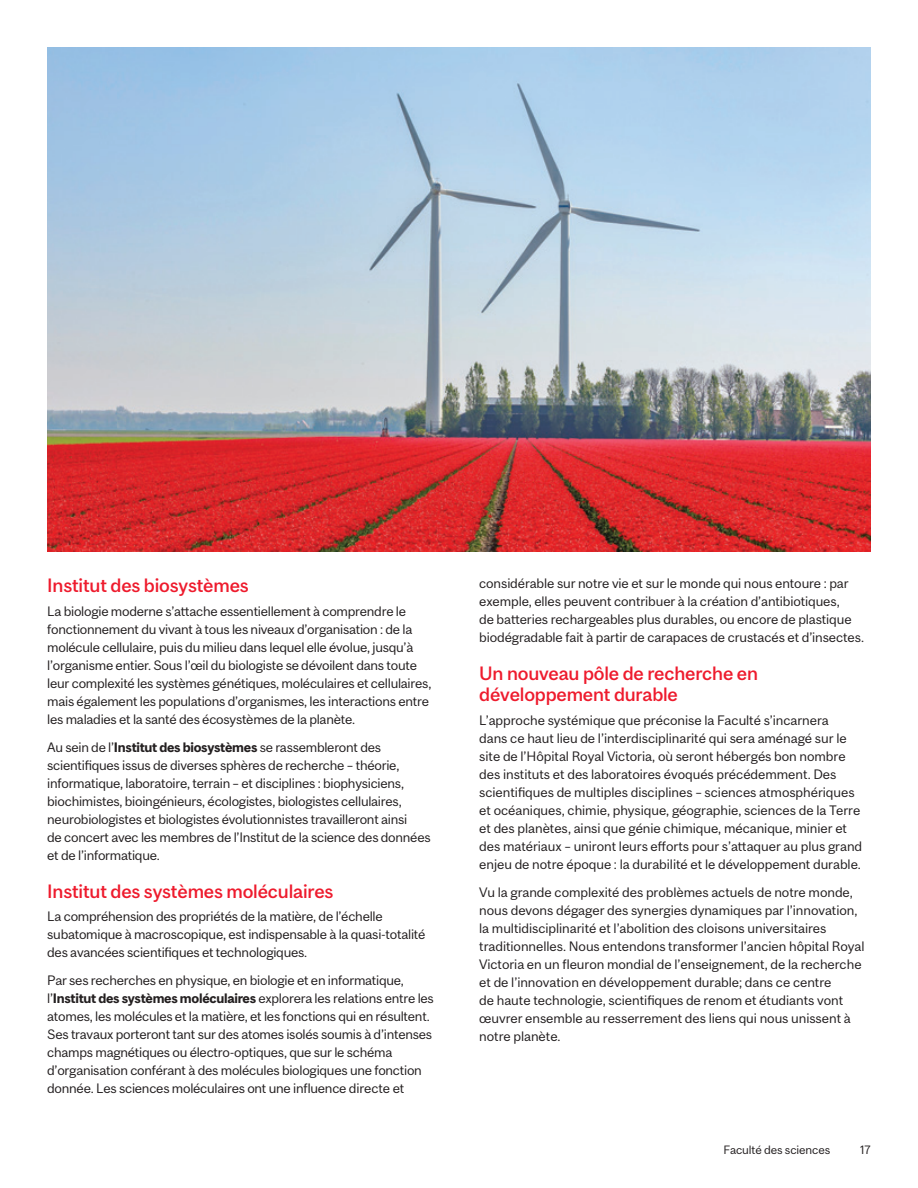
<style>
.page{position:relative;width:918px;height:1188px;background:#fff}
.page>*{position:absolute;margin:0;border:0;box-sizing:border-box;transform-origin:0 0}
.t1{font:500 18px/21px "Mc Gill Sans";letter-spacing:-.01em;color:#ee1b2d}
.t2{font:12.75px/18px "Mc Gill Sans";letter-spacing:-.02em;color:#231f20}
.t3{font:11.25px "Mc Gill Sans";letter-spacing:-.01em;color:#231f20}
.s1{font-weight:700}
</style>
<div class="page">
<img style="left:47px;top:47px;width:824px;height:505px">
<h1 class="t1" style="left:47px;top:575px;width:203px">Institut des biosystèmes</h1>
<p class="t2" style="left:47px;top:602px;width:386px">La biologie moderne s’attache essentiellement à comprendre le fonctionnement du vivant à tous les niveaux d’organisation : de la molécule cellulaire, puis du milieu dans lequel elle évolue, jusqu’à l’organisme entier. Sous l’œil du biologiste se dévoilent dans toute leur complexité les systèmes génétiques, moléculaires et cellulaires, mais également les populations d’organismes, les interactions entre les maladies et la santé des écosystèmes de la planète.</p>
<p class="t2" style="left:47px;top:738px;width:385px">Au sein de l’<span class="s1">Institut des biosystèmes</span> se rassembleront des scientifiques issus de diverses sphères de recherche – théorie, informatique, laboratoire, terrain – et disciplines : biophysiciens, biochimistes, bioingénieurs, écologistes, biologistes cellulaires, neurobiologistes et biologistes évolutionnistes travailleront ainsi<br>de concert avec les membres de l’Institut de la science des données et de l’informatique.</p>
<h1 class="t1" style="left:47px;top:881px;width:288px">Institut des systèmes moléculaires</h1>
<p class="t2" style="left:47px;top:907px;width:380px">La compréhension des propriétés de la matière, de l’échelle subatomique à macroscopique, est indispensable à la quasi-totalité des avancées scientifiques et technologiques.</p>
<p class="t2" style="left:47px;top:972px;width:388px">Par ses recherches en physique, en biologie et en informatique, l’<span class="s1">Institut des systèmes moléculaires</span> explorera les relations entre les atomes, les molécules et la matière, et les fonctions qui en résultent.<br>Ses travaux porteront tant sur des atomes isolés soumis à d’intenses champs magnétiques ou électro-optiques, que sur le schéma d’organisation conférant à des molécules biologiques une fonction donnée. Les sciences moléculaires ont une influence directe et</p>
<p class="t2" style="left:479px;top:575px;width:386px">considérable sur notre vie et sur le monde qui nous entoure : par exemple, elles peuvent contribuer à la création d’antibiotiques,<br>de batteries rechargeables plus durables, ou encore de plastique biodégradable fait à partir de carapaces de crustacés et d’insectes.</p>
<h1 class="t1" style="left:479px;top:663px;width:280px">Un nouveau pôle de recherche en développement durable</h1>
<p class="t2" style="left:479px;top:711px;width:385px">L’approche systémique que préconise la Faculté s’incarnera<br>dans ce haut lieu de l’interdisciplinarité qui sera aménagé sur le site de l’Hôpital Royal Victoria, où seront hébergés bon nombre des instituts et des laboratoires évoqués précédemment. Des scientifiques de multiples disciplines – sciences atmosphériques et océaniques, chimie, physique, géographie, sciences de la Terre et des planètes, ainsi que génie chimique, mécanique, minier et des matériaux – uniront leurs efforts pour s’attaquer au plus grand enjeu de notre époque : la durabilité et le développement durable.</p>
<p class="t2" style="left:479px;top:883px;width:387px">Vu la grande complexité des problèmes actuels de notre monde, nous devons dégager des synergies dynamiques par l’innovation, la multidisciplinarité et l’abolition des cloisons universitaires traditionnelles. Nous entendons transformer l’ancien hôpital Royal Victoria en un fleuron mondial de l’enseignement, de la recherche et de l’innovation en développement durable; dans ce centre<br>de haute technologie, scientifiques de renom et étudiants vont œuvrer ensemble au resserrement des liens qui nous unissent à notre planète.</p>
<p class="t3" style="left:723px;top:1143px;width:108px">Faculté des sciences</p>
<p class="t3" style="left:860px;top:1143px;width:12px">17</p>
</div>
